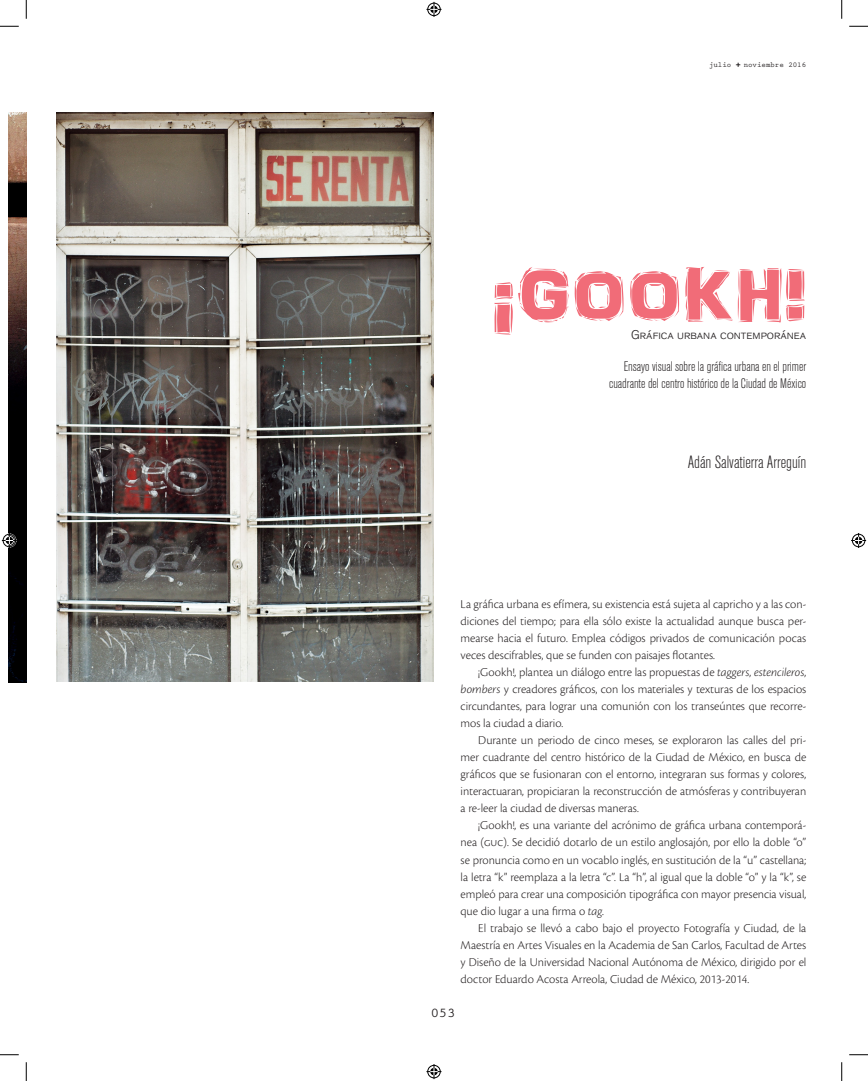
<style>
.page{position:relative;width:868px;height:1081px;background:#fff}
.page>*{position:absolute;margin:0;border:0;box-sizing:border-box;transform-origin:0 0}
.t1{font:75px "ARDARLING";color:#f16c78}
.Cuerpo_de_texto{font:300 condensed 17.5px "Akzidenz Grotesk BQ";color:#231f20}
.Cuerpo_de_texto-2{font:300 condensed 13.75px/16.2px "Akzidenz Grotesk BQ";color:#231f20;text-align:right}
.t2{font:700 13.75px "Prestige Elite Std";color:#231f20}
.cuerpo_de_texto_sang{font:300 12.5px/17px "Cronos Pro";color:#231f20;text-align:justify}
.Cuerpo_de_texto-3{font:300 12.5px/17px "Cronos Pro";letter-spacing:.005em;color:#231f20;text-align:justify}
.Cuerpo_de_texto-4{font:12.5px "Akzidenz Grotesk BQ Light SC";color:#231f20}
.t3{font:700 7.5px "Prestige Elite Std";letter-spacing:-.005em;color:#231f20}
.s1{font-family:"Avenir Next Condensed"}
.s2{font-style:italic}
</style>
<div class="page">
<img style="left:9px;top:113px;width:17px;height:569px">
<img style="left:56px;top:113px;width:378px;height:568px">
<svg style="left:0;top:25px;width:19px;height:2px"></svg>
<svg style="left:849px;top:25px;width:18px;height:2px"></svg>
<svg style="left:0;top:1054px;width:19px;height:1px"></svg>
<svg style="left:849px;top:1054px;width:18px;height:1px"></svg>
<svg style="left:25px;top:0;width:2px;height:19px"></svg>
<svg style="left:25px;top:1062px;width:2px;height:18px"></svg>
<svg style="left:841px;top:0;width:1px;height:19px"></svg>
<svg style="left:841px;top:1062px;width:1px;height:18px"></svg>
<svg style="left:426px;top:2px;width:15px;height:15px"></svg>
<svg style="left:426px;top:1064px;width:15px;height:14px"></svg>
<svg style="left:2px;top:533px;width:15px;height:15px"></svg>
<svg style="left:851px;top:533px;width:15px;height:15px"></svg>
<p class="t3" style="left:709px;top:61px;width:99px">julio <span class="s1">+</span> noviembre 2016</p>
<p class="t1" style="left:490px;top:250px;width:317px">¡GOOKH!</p>
<p class="Cuerpo_de_texto-2" style="left:609px;top:358px;width:199px">Ensayo visual sobre la gráfica urbana en el primer cuadrante del centro histórico de la Ciudad de México</p>
<p class="Cuerpo_de_texto-4" style="left:631px;top:328px;width:177px">Gráfica urbana contemporánea</p>
<p class="Cuerpo_de_texto" style="left:687px;top:452px;width:120px">Adán Salvatierra Arreguín</p>
<p class="Cuerpo_de_texto-3" style="left:460px;top:595px;width:347px">La gráfica urbana es efímera, su existencia está sujeta al capricho y a las con&shy;diciones del tiempo; para ella sólo existe la actualidad aunque busca per&shy;mearse hacia el futuro. Emplea códigos privados de comunicación pocas veces descifrables, que se funden con paisajes flotantes.</p>
<p class="cuerpo_de_texto_sang" style="left:460px;top:663px;width:347px;text-indent:18px">¡Gookh!, plantea un diálogo entre las propuestas de <span class="s2">taggers</span>, <span class="s2">estencileros</span>, <span class="s2">bombers</span> y creadores gráficos, con los materiales y texturas de los espacios circundantes, para lograr una comunión con los transeúntes que recorre&shy;mos la ciudad a diario.</p>
<p class="cuerpo_de_texto_sang" style="left:460px;top:731px;width:347px;text-indent:18px">Durante un periodo de cinco meses, se exploraron las calles del pri&shy;mer cuadrante del centro histórico de la Ciudad de México, en busca de gráficos que se fusionaran con el entorno, integraran sus formas y colores, interactuaran, propiciaran la reconstrucción de atmósferas y contribuyeran a re-leer la ciudad de diversas maneras.</p>
<p class="cuerpo_de_texto_sang" style="left:460px;top:816px;width:347px;text-indent:18px">¡Gookh!, es una variante del acrónimo de gráfica urbana contemporá&shy;nea (guc). Se decidió dotarlo de un estilo anglosajón, por ello la doble “o” se pronuncia como en un vocablo inglés, en sustitución de la “u” castellana; la letra “k” reemplaza a la letra “c”. La “h”, al igual que la doble “o” y la “k”, se empleó para crear una composición tipográfica con mayor presencia visual, que dio lugar a una firma o <span class="s2">tag</span>.</p>
<p class="cuerpo_de_texto_sang" style="left:460px;top:918px;width:347px;text-indent:18px">El trabajo se llevó a cabo bajo el proyecto Fotografía y Ciudad, de la Maestría en Artes Visuales en la Academia de San Carlos, Facultad de Artes y Diseño de la Universidad Nacional Autónoma de México, dirigido por el doctor Eduardo Acosta Arreola, Ciudad de México, 2013-2014.</p>
<p class="t2" style="left:431px;top:1004px;width:26px">053</p>
</div>
